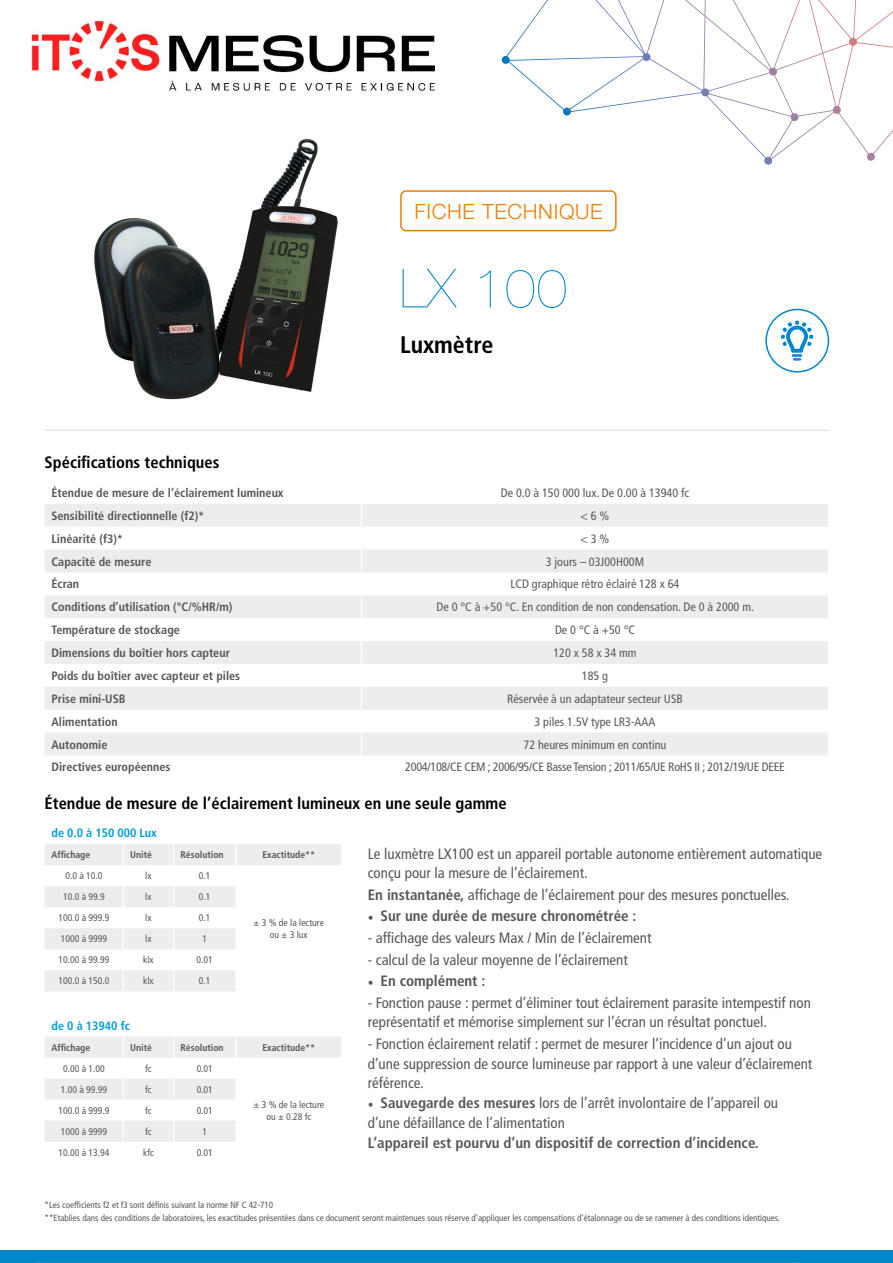
<style>
.page{position:relative;width:893px;height:1263px;background:#fff}
.page>*{position:absolute;margin:0;border:0;box-sizing:border-box;transform-origin:0 0}
.t1{font:200 54px "Helvetica Neue LT Std";color:#0086ca}
.t2{font:700 condensed 24px "Frutiger LT Std";color:#000}
.t3{font:300 21px "Helvetica Neue LT Std";letter-spacing:.03em;color:#ef7d00}
.t4{font:700 condensed 16.5px "Frutiger LT Std";color:#000}
.t5{font:condensed 15px/19.5px "Frutiger LT Std";color:#575756}
.t6{font:700 condensed 15px "Frutiger LT Std";color:#575756}
.t7{font:700 condensed 12.15px "Frutiger LT Std";color:#575756}
.t8{font:condensed 12.15px "Frutiger LT Std";color:#575756}
.t9{font:condensed 12.15px "Frutiger LT Std";letter-spacing:-.02em;color:#575756}
.t10{font:700 condensed 12.15px "Frutiger LT Std";color:#009bd6}
.t11{font:condensed 9.75px/11.7px "Frutiger LT Std";color:#575756;text-align:center}
.t12{font:700 condensed 9.75px "Frutiger LT Std";color:#575756}
.t13{font:condensed 9px/12.6px "Frutiger LT Std";color:#575756}
.s1{font-weight:700}
.s2{font-family:"Minion Pro";font-weight:400;font-stretch:normal}
.s3{font-family:"Minion Pro";font-stretch:normal}
</style>
<div class="page">
<img style="left:94px;top:138px;width:321px;height:262px">
<svg style="left:502px;top:0;width:391px;height:165px"></svg>
<div style="left:0;top:1251px;width:893px;height:12px;background:#0086ca"></div>
<div style="left:401px;top:191px;width:215px;height:40px;background:#fff;border-radius:5px"></div>
<div style="left:400px;top:190px;width:217px;height:41px;border:2px solid #ef7d00;border-radius:5px"></div>
<svg style="left:45px;top:504px;width:783px;height:251px;fill:#ededed"></svg>
<svg style="left:361px;top:504px;width:1px;height:251px"></svg>
<hr style="left:34px;top:1262px;width:765px;height:1px;background:#dadada">
<hr style="left:45px;top:430px;width:784px;height:1px;background:#dadada">
<div style="left:765px;top:309px;width:64px;height:63px;border:2px solid #0086ca;border-radius:50%"></div>
<svg style="left:781px;top:321px;width:32px;height:40px"></svg>
<svg style="left:45px;top:844px;width:296px;height:147px"></svg>
<svg style="left:45px;top:1037px;width:296px;height:105px"></svg>
<img style="left:31px;top:20px;width:404px;height:71px">
<h3 class="t3" style="left:414px;top:199px;width:190px">FICHE TECHNIQUE</h3>
<p class="t4" style="left:45px;top:453px;width:176px">Spécifications techniques</p>
<h1 class="t1" style="left:400px;top:257px;width:169px">LX 100</h1>
<h2 class="t2" style="left:400px;top:331px;width:95px">Luxmètre</h2>
<p class="t7" style="left:52px;top:486px;width:234px">Étendue de mesure de l’éclairement lumineux</p>
<p class="t8" style="left:501px;top:486px;width:190px">De 0.0 à 150 000 lux. De 0.00 à 13940 fc</p>
<p class="t7" style="left:52px;top:508px;width:155px">Sensibilité directionnelle (f2)*</p>
<p class="t8" style="left:581px;top:509px;width:30px">&lt; 6 %</p>
<p class="t7" style="left:52px;top:531px;width:73px">Linéarité (f3)*</p>
<p class="t8" style="left:581px;top:531px;width:30px">&lt; 3 %</p>
<p class="t7" style="left:52px;top:554px;width:101px">Capacité de mesure</p>
<p class="t8" style="left:546px;top:554px;width:100px">3 jours – 03J00H00M</p>
<p class="t7" style="left:52px;top:577px;width:29px">Écran</p>
<p class="t8" style="left:511px;top:577px;width:170px">LCD graphique rétro éclairé 128 x 64</p>
<p class="t7" style="left:52px;top:600px;width:182px">Conditions d’utilisation (°C/%HR/m)</p>
<p class="t8" style="left:436px;top:600px;width:319px">De 0 °C à +50 °C. En condition de non condensation. De 0 à 2000 m.</p>
<p class="t7" style="left:52px;top:623px;width:130px">Température de stockage</p>
<p class="t8" style="left:555px;top:623px;width:82px">De 0 °C à +50 °C</p>
<p class="t7" style="left:52px;top:646px;width:180px">Dimensions du boîtier hors capteur</p>
<p class="t8" style="left:553px;top:646px;width:85px">120 x 58 x 34 mm</p>
<p class="t7" style="left:52px;top:668px;width:190px">Poids du boîtier avec capteur et piles</p>
<p class="t8" style="left:582px;top:669px;width:28px">185 g</p>
<p class="t7" style="left:52px;top:691px;width:75px">Prise mini-USB</p>
<p class="t8" style="left:507px;top:691px;width:177px">Réservée à un adaptateur secteur USB</p>
<p class="t7" style="left:52px;top:714px;width:68px">Alimentation</p>
<p class="t8" style="left:534px;top:714px;width:122px">3 piles 1.5V type LR3-AAA</p>
<p class="t7" style="left:52px;top:737px;width:57px">Autonomie</p>
<p class="t8" style="left:524px;top:737px;width:144px">72 heures minimum en continu</p>
<p class="t7" style="left:52px;top:760px;width:120px">Directives européennes</p>
<p class="t9" style="left:405px;top:760px;width:381px">2004/108/CE CEM ; 2006/95/CE Basse Tension ; 2011/65/UE RoHS II ; 2012/19/UE DEEE</p>
<p class="t4" style="left:45px;top:793px;width:463px">Étendue de mesure de l’éclairement lumineux en une seule gamme</p>
<p class="t10" style="left:52px;top:826px;width:107px">de 0.0 à 150 000 Lux</p>
<p class="t12" style="left:52px;top:849px;width:40px">Affichage</p>
<p class="t12" style="left:130px;top:849px;width:23px">Unité</p>
<p class="t12" style="left:181px;top:849px;width:45px">Résolution</p>
<p class="t12" style="left:262px;top:849px;width:54px">Exactitude**</p>
<p class="t11" style="left:65px;top:870px;width:39px">0.0 à 10.0</p>
<p class="t11" style="left:145px;top:870px;width:8px">lx</p>
<p class="t11" style="left:199px;top:870px;width:13px">0.1</p>
<p class="t11" style="left:254px;top:917px;width:72px">± 3 % de la lecture ou ± 3 lux</p>
<p class="t11" style="left:63px;top:891px;width:43px">10.0 à 99.9</p>
<p class="t11" style="left:145px;top:891px;width:8px">lx</p>
<p class="t11" style="left:199px;top:891px;width:13px">0.1</p>
<p class="t11" style="left:58px;top:912px;width:53px">100.0 à 999.9</p>
<p class="t11" style="left:145px;top:912px;width:8px">lx</p>
<p class="t11" style="left:199px;top:912px;width:13px">0.1</p>
<p class="t11" style="left:61px;top:933px;width:48px">1000 à 9999</p>
<p class="t11" style="left:145px;top:933px;width:8px">lx</p>
<p class="t11" style="left:202px;top:933px;width:6px">1</p>
<p class="t11" style="left:58px;top:954px;width:53px">10.00 à 99.99</p>
<p class="t11" style="left:143px;top:954px;width:12px">klx</p>
<p class="t11" style="left:197px;top:954px;width:18px">0.01</p>
<p class="t11" style="left:58px;top:975px;width:53px">100.0 à 150.0</p>
<p class="t11" style="left:143px;top:975px;width:12px">klx</p>
<p class="t11" style="left:199px;top:975px;width:13px">0.1</p>
<p class="t10" style="left:52px;top:1018px;width:80px">de 0 à 13940 fc</p>
<p class="t12" style="left:52px;top:1041px;width:40px">Affichage</p>
<p class="t12" style="left:130px;top:1041px;width:23px">Unité</p>
<p class="t12" style="left:181px;top:1041px;width:45px">Résolution</p>
<p class="t12" style="left:262px;top:1041px;width:54px">Exactitude**</p>
<p class="t11" style="left:63px;top:1062px;width:43px">0.00 à 1.00</p>
<p class="t11" style="left:145px;top:1062px;width:8px">fc</p>
<p class="t11" style="left:197px;top:1062px;width:18px">0.01</p>
<p class="t11" style="left:254px;top:1099px;width:72px">± 3 % de la lecture ou ± 0.28 fc</p>
<p class="t11" style="left:61px;top:1083px;width:48px">1.00 à 99.99</p>
<p class="t11" style="left:145px;top:1083px;width:8px">fc</p>
<p class="t11" style="left:197px;top:1083px;width:18px">0.01</p>
<p class="t11" style="left:58px;top:1105px;width:53px">100.0 à 999.9</p>
<p class="t11" style="left:145px;top:1105px;width:8px">fc</p>
<p class="t11" style="left:197px;top:1105px;width:18px">0.01</p>
<p class="t11" style="left:61px;top:1126px;width:48px">1000 à 9999</p>
<p class="t11" style="left:145px;top:1126px;width:8px">fc</p>
<p class="t11" style="left:202px;top:1126px;width:6px">1</p>
<p class="t11" style="left:58px;top:1147px;width:53px">10.00 à 13.94</p>
<p class="t11" style="left:143px;top:1147px;width:12px">kfc</p>
<p class="t11" style="left:197px;top:1147px;width:18px">0.01</p>
<p class="t5" style="left:368px;top:844px;width:456px">Le luxmètre LX100 est un appareil portable autonome entièrement automatique conçu pour la mesure de l’éclairement.</p>
<p class="t5" style="left:368px;top:885px;width:423px"><span class="s1">En instantanée,</span> affichage de l’éclairement pour des mesures ponctuelles.</p>
<p class="t6" style="left:368px;top:907px;width:270px"><span class="s2">•</span> Sur une durée de mesure chronométrée :</p>
<p class="t5" style="left:368px;top:928px;width:285px">- affichage des valeurs Max / Min de l’éclairement</p>
<p class="t5" style="left:368px;top:950px;width:262px">- calcul de la valeur moyenne de l’éclairement</p>
<p class="t6" style="left:368px;top:972px;width:119px"><span class="s2">•</span> En complément :</p>
<p class="t5" style="left:368px;top:993px;width:445px">- Fonction pause : permet d’éliminer tout éclairement parasite intempestif non représentatif et mémorise simplement sur l’écran un résultat ponctuel.</p>
<p class="t5" style="left:368px;top:1034px;width:446px">- Fonction éclairement relatif : permet de mesurer l’incidence d’un ajout ou d’une suppression de source lumineuse par rapport à une valeur d’éclairement référence.</p>
<p class="t5" style="left:368px;top:1093px;width:412px;line-height:20.1px"><span class="s3">•</span> <span class="s1">Sauvegarde des mesures</span> lors de l’arrêt involontaire de l’appareil ou d’une défaillance de l’alimentation</p>
<p class="t6" style="left:368px;top:1134px;width:393px">L’appareil est pourvu d’un dispositif de correction d’incidence.</p>
<p class="t13" style="left:45px;top:1199px;width:737px">*Les coefficients f2 et f3 sont définis suivant la norme NF C 42-710<br>**Etablies dans des conditions de laboratoires, les exactitudes présentées dans ce document seront maintenues sous réserve d’appliquer les compensations d’étalonnage ou de se ramener à des conditions identiques.</p>
</div>
